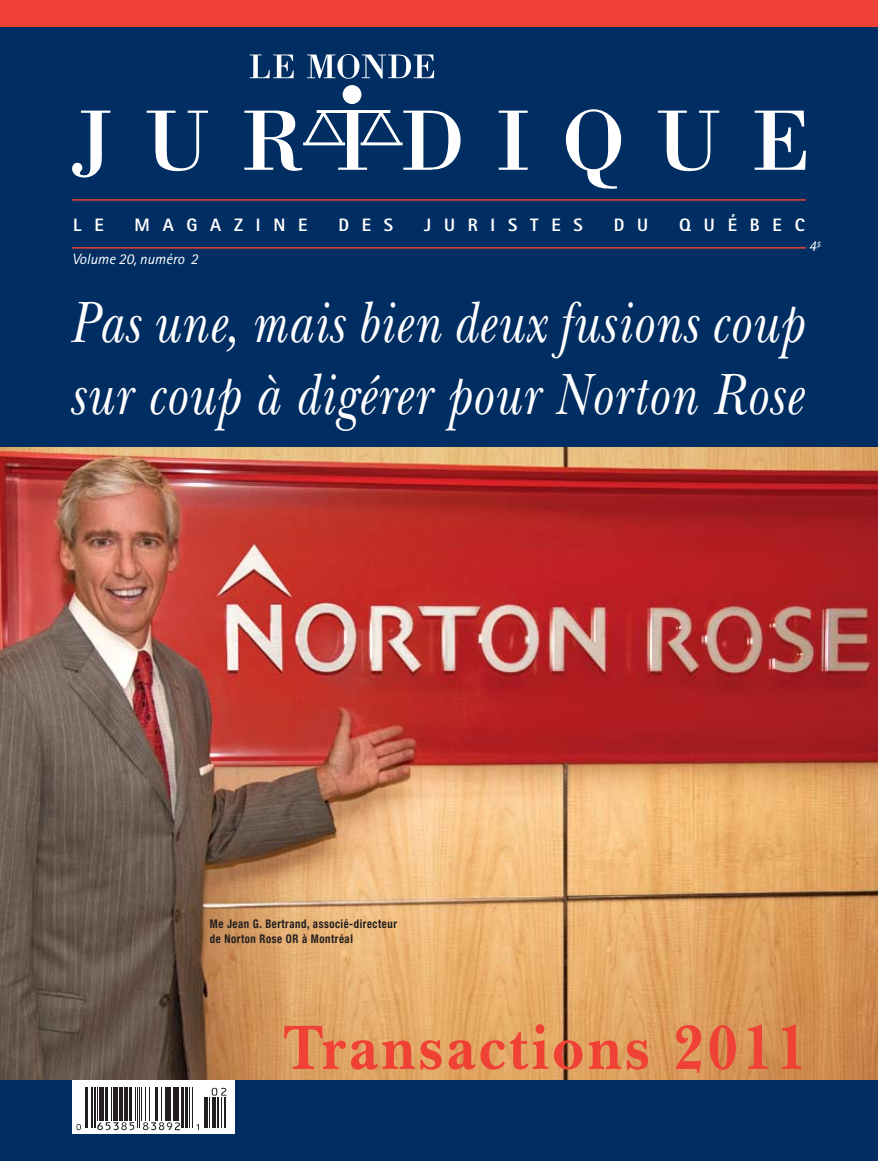
<style>
.page{position:relative;width:878px;height:1161px;background:#002d62}
.page>*{position:absolute;margin:0;border:0;box-sizing:border-box;transform-origin:0 0}
.t1{font:700 64.5px "New Baskerville";letter-spacing:.05em;color:#ef4135;scale:.9 1}
.t2{font:italic 60px/72px "New Baskerville";letter-spacing:.02em;color:#fff;scale:.8 1}
.t3{font:800 18px "Rotis Sans Serif";letter-spacing:.71em;color:#fff}
.t4{font:italic 15px "Rotis Sans Serif";color:#fff}
.t5{font:700 condensed 12px/14.4px "Helvetica Neue";letter-spacing:.05em;color:#221e1f;scale:.9 1}
</style>
<div class="page">
<div style="left:0;top:0;width:878px;height:27px;background:#ef4135"></div>
<img style="left:0;top:447px;width:878px;height:633px">
<svg style="left:250px;top:55px;width:44px;height:23px"></svg>
<svg style="left:307px;top:54px;width:127px;height:25px"></svg>
<svg style="left:72px;top:111px;width:38px;height:67px"></svg>
<svg style="left:147px;top:111px;width:61px;height:60px"></svg>
<svg style="left:498px;top:111px;width:29px;height:59px"></svg>
<svg style="left:566px;top:109px;width:55px;height:80px"></svg>
<svg style="left:658px;top:111px;width:61px;height:60px"></svg>
<svg style="left:754px;top:111px;width:51px;height:59px"></svg>
<div style="left:344px;top:87px;width:16px;height:16px;background:#fff;border-radius:50%"></div>
<div style="left:342px;top:85px;width:19px;height:19px;border:3px solid #fff;border-radius:50%"></div>
<svg style="left:244px;top:110px;width:216px;height:61px"></svg>
<hr style="left:72px;top:199px;width:733px;height:2px;background:#ef4135">
<hr style="left:72px;top:247px;width:733px;height:2px;background:#ef4135">
<div style="left:72px;top:1080px;width:162px;height:54px;background:#fff"></div>
<hr style="left:85px;top:1087px;width:1px;height:41px;background:#221e1f">
<hr style="left:87px;top:1087px;width:1px;height:41px;background:#221e1f">
<hr style="left:91px;top:1087px;width:2px;height:41px;background:#221e1f">
<hr style="left:95px;top:1087px;width:1px;height:41px;background:#221e1f">
<hr style="left:97px;top:1087px;width:1px;height:34px;background:#221e1f">
<div style="left:99px;top:1087px;width:5px;height:34px;background:#221e1f"></div>
<hr style="left:105px;top:1087px;width:2px;height:34px;background:#221e1f">
<hr style="left:111px;top:1087px;width:1px;height:34px;background:#221e1f">
<hr style="left:113px;top:1087px;width:4px;height:34px;background:#221e1f">
<hr style="left:119px;top:1087px;width:1px;height:34px;background:#221e1f">
<hr style="left:121px;top:1087px;width:2px;height:34px;background:#221e1f">
<hr style="left:124px;top:1087px;width:4px;height:34px;background:#221e1f">
<hr style="left:129px;top:1087px;width:2px;height:34px;background:#221e1f">
<hr style="left:135px;top:1087px;width:1px;height:34px;background:#221e1f">
<hr style="left:137px;top:1087px;width:1px;height:41px;background:#221e1f">
<hr style="left:139px;top:1087px;width:1px;height:41px;background:#221e1f">
<hr style="left:141px;top:1087px;width:1px;height:34px;background:#221e1f">
<hr style="left:145px;top:1087px;width:1px;height:34px;background:#221e1f">
<hr style="left:149px;top:1087px;width:1px;height:34px;background:#221e1f">
<hr style="left:155px;top:1087px;width:1px;height:34px;background:#221e1f">
<hr style="left:157px;top:1087px;width:1px;height:34px;background:#221e1f">
<hr style="left:161px;top:1087px;width:1px;height:34px;background:#221e1f">
<hr style="left:165px;top:1087px;width:3px;height:34px;background:#221e1f">
<hr style="left:170px;top:1087px;width:1px;height:34px;background:#221e1f">
<hr style="left:173px;top:1087px;width:2px;height:34px;background:#221e1f">
<hr style="left:177px;top:1087px;width:2px;height:34px;background:#221e1f">
<hr style="left:181px;top:1087px;width:2px;height:41px;background:#221e1f">
<hr style="left:186px;top:1087px;width:2px;height:41px;background:#221e1f">
<hr style="left:189px;top:1087px;width:1px;height:41px;background:#221e1f">
<hr style="left:192px;top:1087px;width:1px;height:41px;background:#221e1f">
<hr style="left:204px;top:1097px;width:1px;height:31px;background:#221e1f">
<hr style="left:206px;top:1097px;width:2px;height:31px;background:#221e1f">
<hr style="left:209px;top:1097px;width:1px;height:31px;background:#221e1f">
<hr style="left:213px;top:1097px;width:3px;height:31px;background:#221e1f">
<hr style="left:217px;top:1097px;width:1px;height:31px;background:#221e1f">
<hr style="left:221px;top:1097px;width:1px;height:31px;background:#221e1f">
<hr style="left:224px;top:1097px;width:2px;height:31px;background:#221e1f">
<svg style="left:76px;top:1124px;width:5px;height:6px"></svg>
<svg style="left:97px;top:1122px;width:37px;height:8px"></svg>
<svg style="left:143px;top:1122px;width:37px;height:8px"></svg>
<svg style="left:211px;top:1088px;width:15px;height:8px"></svg>
<p class="t3" style="left:73px;top:214px;width:32px">L E</p>
<p class="t3" style="left:135px;top:214px;width:174px">MAGAZINE</p>
<p class="t3" style="left:338px;top:214px;width:56px">DES</p>
<p class="t3" style="left:424px;top:214px;width:160px">JURI STES</p>
<p class="t3" style="left:613px;top:214px;width:36px">D U</p>
<p class="t3" style="left:679px;top:214px;width:127px">QUÉBEC</p>
<p class="t4" style="left:72px;top:250px;width:127px">Volume 20, numéro 2</p>
<p class="t4" style="left:808px;top:237px;width:14px">4<sup>$</sup></p>
<p class="t2" style="left:72px;top:287px;width:918px">Pas une, mais bien deux fusions coup sur coup à digérer pour Norton Rose</p>
<p class="t5" style="left:210px;top:917px;width:209px">Me Jean G. Bertrand, associé-directeur de Norton Rose OR à Montréal</p>
<p class="t1" style="left:283px;top:1010px;width:582px">Transactions 2011</p>
</div>
